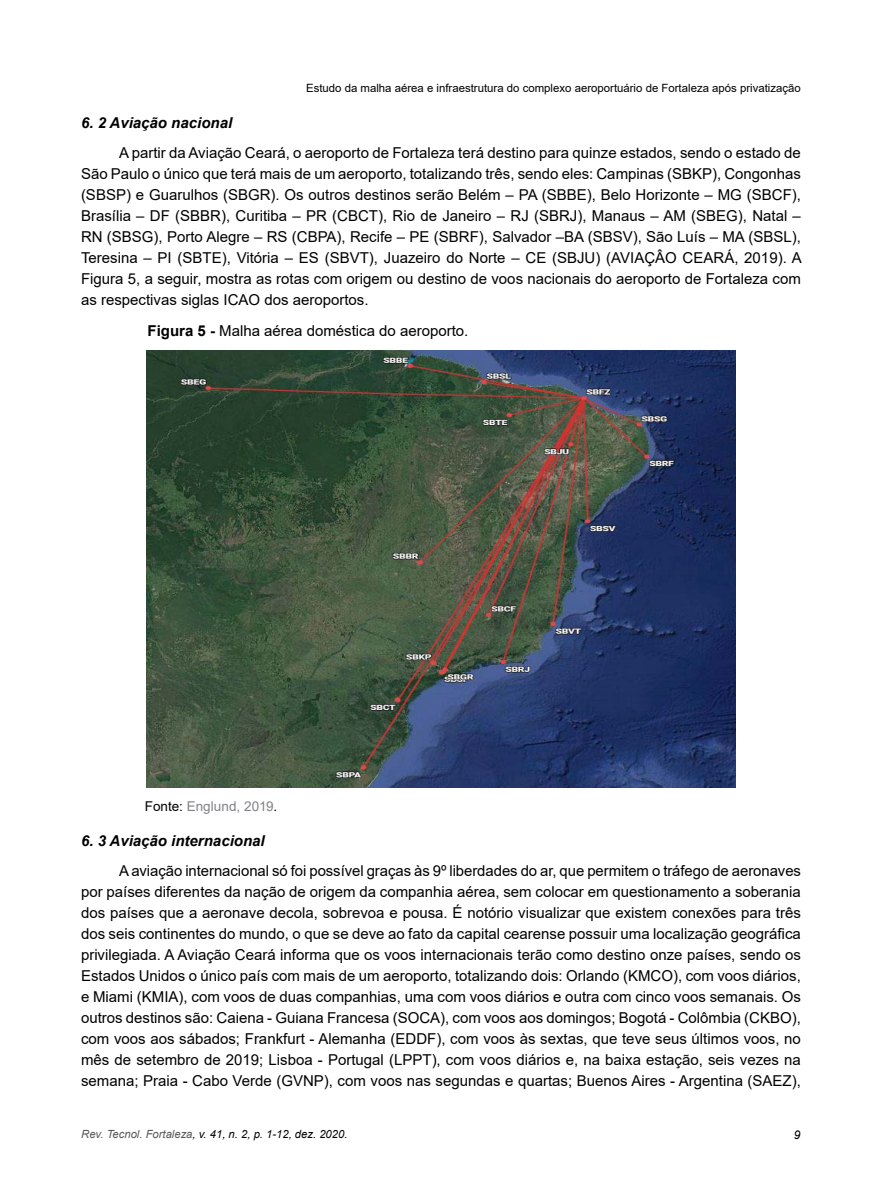
<style>
.page{position:relative;width:882px;height:1188px;background:#fff}
.page>*{position:absolute;margin:0;border:0;box-sizing:border-box;transform-origin:0 0}
.t1{font:15px/21px "Arial";color:#000;text-align:justify}
.t2{font:italic 700 15px "Arial";color:#000}
.t3{font:13.5px "Arial";color:#808285}
.t4{font:italic 12px "Arial";color:#000}
.t5{font:11.4px "Arial";color:#000}
.t6{font:italic 11.25px "Arial";color:#000}
.s1{font-weight:700}
.s2{color:#000}
.s3{color:#58595b}
</style>
<div class="page">
<img style="left:147px;top:351px;width:588px;height:436px">
<p class="t5" style="left:306px;top:80px;width:496px">Estudo da malha aérea e infraestrutura do complexo aeroportuário de Fortaleza após privatização</p>
<p class="t2" style="left:81px;top:113px;width:153px">6. 2 Aviação nacional</p>
<p class="t1" style="left:81px;top:142px;width:722px;text-indent:38px">A partir da Aviação Ceará, o aeroporto de Fortaleza terá destino para quinze estados, sendo o estado de São Paulo o único que terá mais de um aeroporto, totalizando três, sendo eles: Campinas (SBKP), Congonhas (SBSP) e Guarulhos (SBGR). Os outros destinos serão Belém – PA (SBBE), Belo Horizonte – MG (SBCF), Brasília – DF (SBBR), Curitiba – PR (CBCT), Rio de Janeiro – RJ (SBRJ), Manaus – AM (SBEG), Natal – RN (SBSG), Porto Alegre – RS (CBPA), Recife – PE (SBRF), Salvador –BA (SBSV), São Luís – MA (SBSL), Teresina – PI (SBTE), Vitória – ES (SBVT), Juazeiro do Norte – CE (SBJU) (AVIAÇÂO CEARÁ, 2019). A Figura 5, a seguir, mostra as rotas com origem ou destino de voos nacionais do aeroporto de Fortaleza com as respectivas siglas ICAO dos aeroportos.</p>
<p class="t1" style="left:148px;top:320px;width:322px"><span class="s1">Figura 5 -</span> Malha aérea doméstica do aeroporto.</p>
<p class="t3" style="left:145px;top:796px;width:134px"><span class="s2">Fonte:</span> Englund, 2019<span class="s2">.</span></p>
<p class="t2" style="left:81px;top:831px;width:185px">6. 3 Aviação internacional</p>
<p class="t1" style="left:81px;top:861px;width:722px;text-indent:38px">A aviação internacional só foi possível graças às 9º liberdades do ar, que permitem o tráfego de aeronaves por países diferentes da nação de origem da companhia aérea, sem colocar em questionamento a soberania dos países que a aeronave decola, sobrevoa e pousa. É notório visualizar que existem conexões para três dos seis continentes do mundo, o que se deve ao fato da capital cearense possuir uma localização geográfica privilegiada. A Aviação Ceará informa que os voos internacionais terão como destino onze países, sendo os Estados Unidos o único país com mais de um aeroporto, totalizando dois: Orlando (KMCO), com voos diários, e Miami (KMIA), com voos de duas companhias, uma com voos diários e outra com cinco voos semanais. Os outros destinos são: Caiena - Guiana Francesa (SOCA), com voos aos domingos; Bogotá - Colômbia (CKBO), com voos aos sábados; Frankfurt - Alemanha (EDDF), com voos às sextas, que teve seus últimos voos, no mês de setembro de 2019; Lisboa - Portugal (LPPT), com voos diários e, na baixa estação, seis vezes na semana; Praia - Cabo Verde (GVNP), com voos nas segundas e quartas; Buenos Aires - Argentina (SAEZ),</p>
<p class="t6" style="left:81px;top:1127px;width:268px"><span class="s3">Rev. Tecnol. Fortaleza</span>, v. 41, n. 2, p. 1-12, dez. 2020.</p>
<p class="t4" style="left:794px;top:1127px;width:8px">9</p>
</div>
